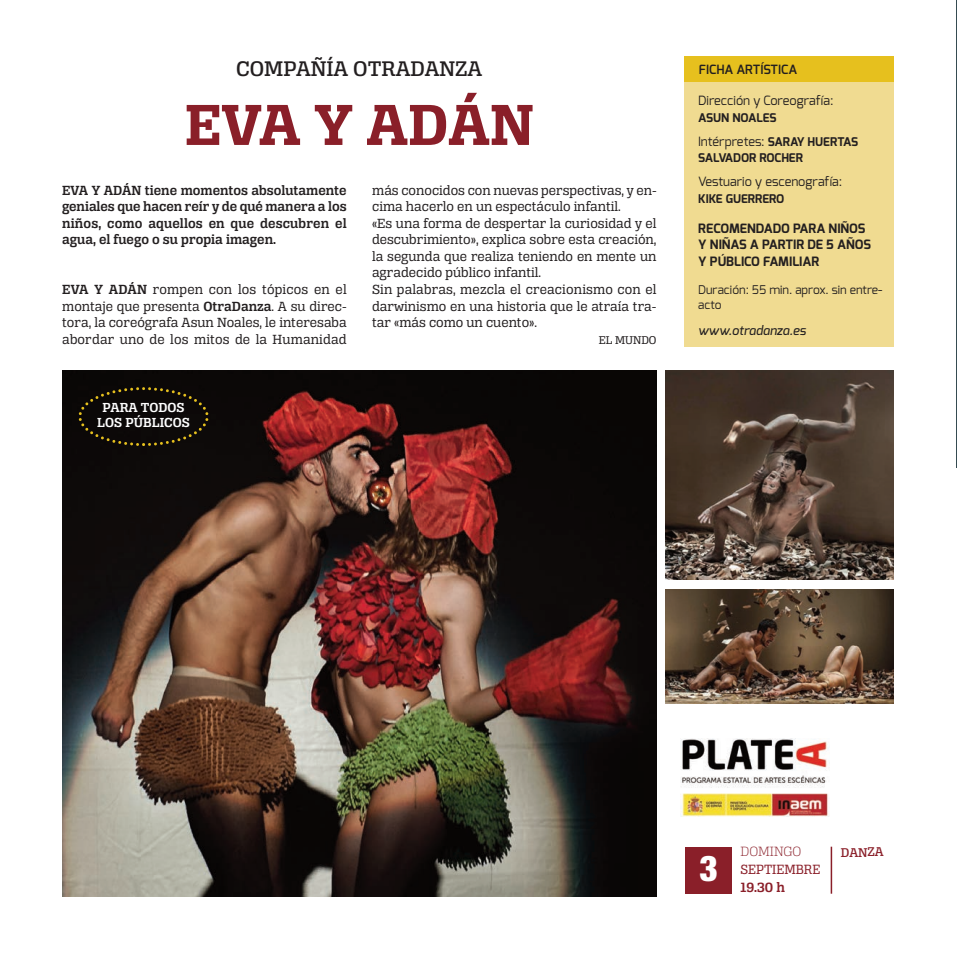
<style>
.page{position:relative;width:957px;height:957px;background:#fff}
.page>*{position:absolute;margin:0;border:0;box-sizing:border-box;transform-origin:0 0}
.t1{font:61.5px "Alianza Slab 700";color:#8a1f29}
.t2{font:900 condensed 35.55px "Helvetica Neue";color:#fff}
.t3{font:22.5px "Alianza Slab 500";color:#231f20}
.t4{font:14.25px "Alianza Slab 400";color:#8a1f29;scale:.95 1}
.t5{font:14.25px "Alianza Slab 200";color:#8a1f29}
.t6{font:14.25px "Alianza Slab 600";color:#8a1f29}
.t7{font:14.1px/16.5px "Alianza Slab 400";color:#231f20;text-align:justify}
.t8{font:14.1px/16.5px "Alianza Slab 600";letter-spacing:.01em;color:#231f20;text-align:justify}
.t9{font:13.95px/14.7px "Alianza Slab 600";color:#fff;text-align:center}
.t10{font:13.5px "Alianza Slab 500";letter-spacing:-.005em;color:#8a1f29}
.t11{font:700 12.9px/16.5px "Exo";color:#231f20}
.t12{font:12.75px "Exo";color:#231f20}
.t13{font:italic 500 12.75px "Exo";color:#231f20}
.t14{font:600 12.75px "Exo";color:#231f20}
.t15{font:700 12px "Exo";color:#231f20}
.t16{font:12px/15px "Exo";color:#231f20}
.t17{font:12px "Alianza Slab 400";color:#231f20}
.s1{font-family:"Alianza Slab 600"}
.s2{font-weight:700;font-size:12px}
</style>
<div class="page">
<img style="left:956px;top:1px;width:1px;height:466px">
<img style="left:62px;top:371px;width:594px;height:525px">
<hr style="left:830px;top:846px;width:2px;height:47px;background:#8a1f29">
<div style="left:684px;top:56px;width:209px;height:290px;background:#f0db91"></div>
<div style="left:684px;top:56px;width:209px;height:25px;background:#e6c01e"></div>
<div style="left:684px;top:846px;width:47px;height:47px;background:#8a1f29"></div>
<img style="left:680px;top:738px;width:149px;height:78px">
<img style="left:665px;top:371px;width:228px;height:208px">
<img style="left:665px;top:589px;width:228px;height:114px">
<div style="left:77px;top:385px;width:133px;height:62px;background:#0c0808"></div>
<h3 class="t3" style="left:236px;top:61px;width:247px">COMPAÑÍA OTRADANZA</h3>
<h1 class="t1" style="left:185px;top:105px;width:350px">EVA Y ADÁN</h1>
<p class="t8" style="left:62px;top:183px;width:286px">EVA Y ADÁN tiene momentos absolutamente geniales que hacen reír y de qué manera a los niños, como aquellos en que descubren el agua, el fuego o su propia imagen.</p>
<p class="t7" style="left:62px;top:282px;width:286px"><span class="s1">EVA Y ADÁN</span> rompen con los tópicos en el montaje que presenta <span class="s1">OtraDanza</span>. A su direc&shy;tora, la coreógrafa Asun Noales, le interesaba abordar uno de los mitos de la Humanidad</p>
<p class="t9" style="left:97px;top:402px;width:94px">PARA TODOS<br>LOS PÚBLICOS</p>
<p class="t7" style="left:372px;top:183px;width:286px;text-align:left">más conocidos con nuevas perspectivas, y en&shy;cima hacerlo en un espectáculo infantil.<br>«Es una forma de despertar la curiosidad y el descubrimiento», explica sobre esta creación, la segunda que realiza teniendo en mente un agradecido público infantil.<br>Sin palabras, mezcla el creacionismo con el darwinismo en una historia que le atraía tra&shy;tar «más como un cuento».</p>
<p class="t17" style="left:598px;top:335px;width:59px">EL MUNDO</p>
<p class="t14" style="left:698px;top:64px;width:100px">FICHA ARTÍSTICA</p>
<p class="t12" style="left:698px;top:93px;width:137px">Dirección y Coreografía:</p>
<p class="t15" style="left:698px;top:112px;width:80px">ASUN NOALES</p>
<p class="t12" style="left:698px;top:134px;width:161px">Intérpretes: <span class="s2">SARAY HUERTAS</span></p>
<p class="t15" style="left:698px;top:153px;width:106px">SALVADOR ROCHER</p>
<p class="t12" style="left:698px;top:174px;width:145px">Vestuario y escenografía:</p>
<p class="t15" style="left:698px;top:193px;width:88px">KIKE GUERRERO</p>
<p class="t11" style="left:698px;top:221px;width:174px">RECOMENDADO PARA NIÑOS<br>Y NIÑAS A PARTIR DE 5 AÑOS<br>Y PÚBLICO FAMILIAR</p>
<p class="t16" style="left:698px;top:282px;width:186px">Duración: 55 min. aprox. sin entre&shy;acto</p>
<p class="t13" style="left:698px;top:325px;width:109px">www.otradanza.es</p>
<h2 class="t2" style="left:699px;top:839px;width:20px">3</h2>
<p class="t5" style="left:740px;top:847px;width:62px">DOMINGO</p>
<p class="t4" style="left:740px;top:864px;width:86px">SEPTIEMBRE</p>
<p class="t6" style="left:740px;top:882px;width:46px">19.30 h</p>
<p class="t10" style="left:840px;top:847px;width:45px">DANZA</p>
</div>
